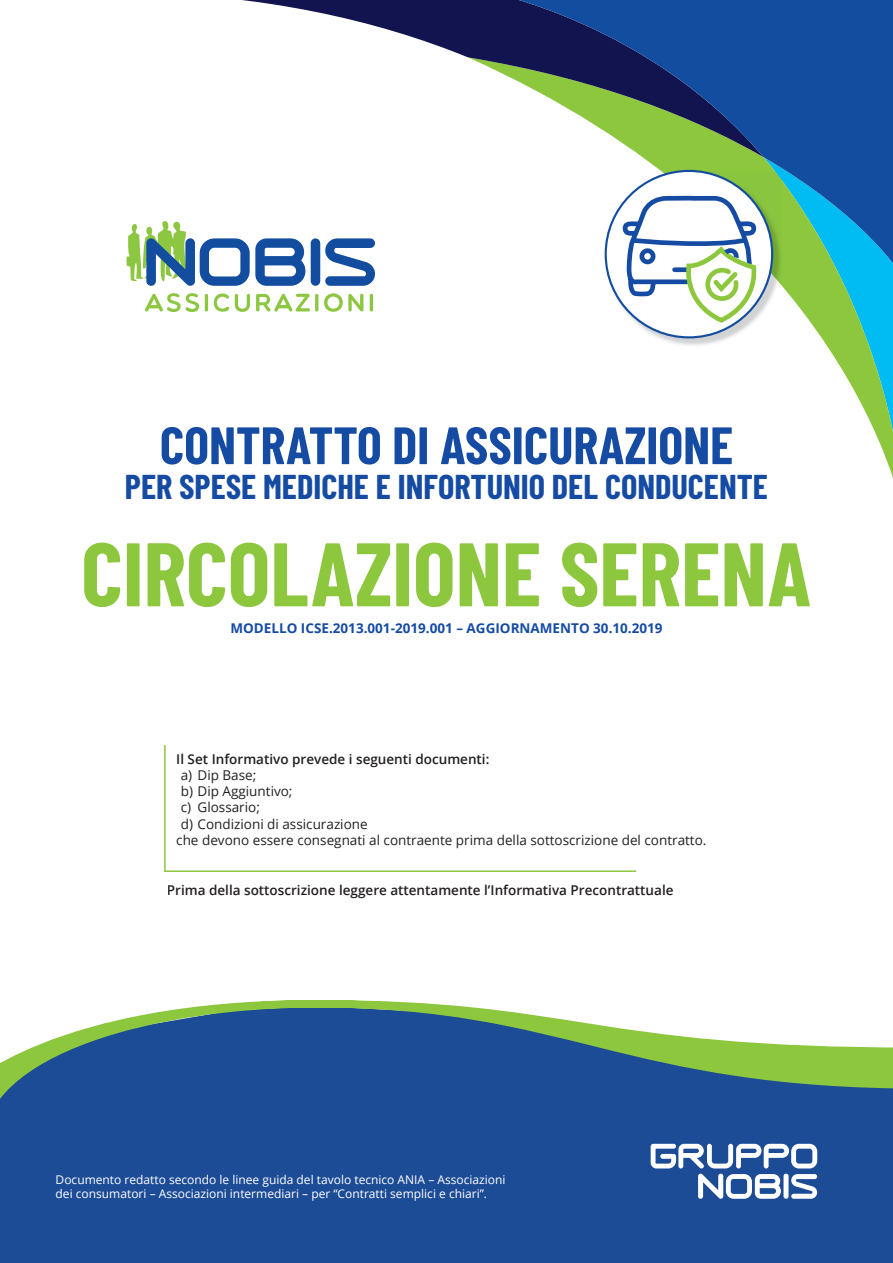
<style>
.page{position:relative;width:893px;height:1263px;background:#fff}
.page>*{position:absolute;margin:0;border:0;box-sizing:border-box;transform-origin:0 0}
.t1{font:700 90px "Barlow Condensed";color:#8cc73e}
.t2{font:700 52.5px "Barlow Condensed";color:#154ba3}
.t3{font:700 34.5px "Barlow Condensed";color:#154ba3}
.t4{font:13.5px "Open Sans";color:#241f1f}
.t5{font:600 13.5px "Open Sans";color:#241f1f}
.t6{font:700 13.5px "Open Sans";color:#154ba3}
.t7{font:12px/14.4px "Open Sans";color:#fff}
</style>
<div class="page">
<svg style="left:782px;top:275px;width:111px;height:203px"></svg>
<svg style="left:242px;top:0;width:244px;height:66px"></svg>
<svg style="left:486px;top:0;width:407px;height:275px"></svg>
<div style="left:0;top:1215px;width:893px;height:48px;background:#1d4c96"></div>
<svg style="left:0;top:1000px;width:893px;height:215px;background:#426c9a"></svg>
<svg style="left:164px;top:745px;width:473px;height:127px"></svg>
<img style="left:606px;top:172px;width:176px;height:174px">
<img style="left:757px;top:172px;width:25px;height:113px">
<div style="left:606px;top:171px;width:166px;height:166px;background:#fff;border-radius:50%"></div>
<svg style="left:622px;top:170px;width:135px;height:157px"></svg>
<svg style="left:145px;top:293px;width:228px;height:19px"></svg>
<svg style="left:126px;top:221px;width:249px;height:65px"></svg>
<h2 class="t2" style="left:160px;top:413px;width:575px">CONTRATTO DI ASSICURAZIONE</h2>
<h3 class="t3" style="left:125px;top:465px;width:645px">PER SPESE MEDICHE E INFORTUNIO DEL CONDUCENTE</h3>
<h1 class="t1" style="left:81px;top:518px;width:732px">CIRCOLAZIONE SERENA</h1>
<p class="t6" style="left:357px;top:619px;width:9px">7</p>
<p class="t6" style="left:458px;top:619px;width:6px">-</p>
<p class="t6" style="left:230px;top:619px;width:434px">MODELLO ICSE.2013.001-2019.001 – AGGIORNAMENTO 30.10.2019</p>
<p class="t5" style="left:176px;top:750px;width:315px">Il Set Informativo prevede i seguenti documenti:</p>
<p class="t4" style="left:181px;top:766px;width:77px">a) Dip Base;</p>
<p class="t4" style="left:181px;top:782px;width:113px">b) Dip Aggiuntivo;</p>
<p class="t4" style="left:181px;top:798px;width:81px">c) Glossario;</p>
<p class="t4" style="left:181px;top:814px;width:188px">d) Condizioni di assicurazione</p>
<p class="t4" style="left:176px;top:831px;width:532px">che devono essere consegnati al contraente prima della sottoscrizione del contratto.</p>
<p class="t5" style="left:167px;top:881px;width:508px">Prima della sottoscrizione leggere attentamente l’Informativa Precontrattuale</p>
<p class="t7" style="left:56px;top:1172px;width:451px">Documento redatto secondo le linee guida del tavolo tecnico ANIA – Associazioni dei consumatori – Associazioni intermediari – per “Contratti semplici e chiari”.</p>
</div>
